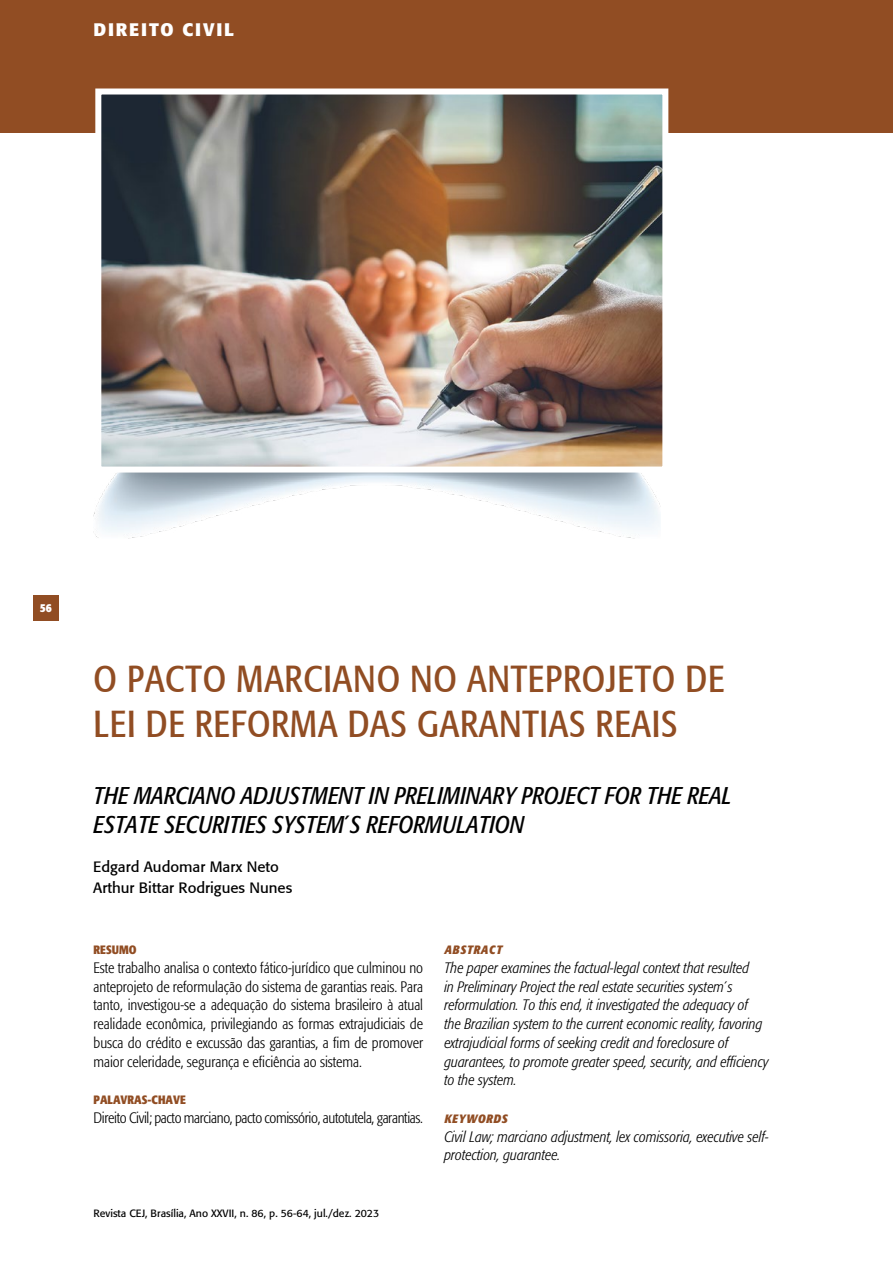
<style>
.page{position:relative;width:893px;height:1263px;background:#fff}
.page>*{position:absolute;margin:0;border:0;box-sizing:border-box;transform-origin:0 0}
.t1{font:condensed 37.5px/45px "Formata";letter-spacing:.02em;color:#914d23}
.t2{font:italic condensed 24px/28.8px "Formata";color:#000}
.t3{font:700 18px "Formata";letter-spacing:.1em;color:#fff}
.t4{font:italic 300 condensed 15px/18.8px "Formata";color:#000}
.t5{font:300 condensed 15px/18.8px "Formata";letter-spacing:-.02em;color:#000;text-align:justify}
.t6{font:15px/21px "Formata";color:#000}
.t7{font:700 condensed 12px "Formata";color:#914d23}
.t8{font:italic 700 condensed 12px "Formata";letter-spacing:.05em;color:#914d23}
.t9{font:700 condensed 12px "Formata";color:#fff}
.t10{font:10.5px "Formata";color:#000}
</style>
<div class="page">
<div style="left:33px;top:595px;width:26px;height:26px;background:#914d23"></div>
<div style="left:0;top:0;width:893px;height:132px;background:#914d23"></div>
<img style="left:102px;top:95px;width:559px;height:370px">
<div style="left:95px;top:88px;width:573px;height:384px;border:6px solid #fff"></div>
<p class="t3" style="left:94px;top:18px;width:142px">DIREITO CIVIL</p>
<p class="t9" style="left:40px;top:600px;width:13px">56</p>
<h1 class="t1" style="left:94px;top:656px;width:632px">O PACTO MARCIANO NO ANTEPROJETO DE<br>LEI DE REFORMA DAS GARANTIAS REAIS</h1>
<h2 class="t2" style="left:94px;top:781px;width:640px">THE MARCIANO ADJUSTMENT IN PRELIMINARY PROJECT FOR THE REAL<br>ESTATE SECURITIES SYSTEM´S REFORMULATION</h2>
<p class="t6" style="left:93px;top:856px;width:201px">Edgard Audomar Marx Neto<br>Arthur Bittar Rodrigues Nunes</p>
<p class="t7" style="left:94px;top:942px;width:44px">RESUMO</p>
<p class="t5" style="left:94px;top:958px;width:331px">Este trabalho analisa o contexto fático-jurídico que culminou no anteprojeto de reformulação do sistema de garantias reais. Para tanto, investigou-se a adequação do sistema brasileiro à atual realidade econômica, privilegiando as formas extrajudiciais de busca do crédito e excussão das garantias, a fim de promover maior celeridade, segurança e eficiência ao sistema.</p>
<p class="t7" style="left:94px;top:1092px;width:94px">PALAVRAS-CHAVE</p>
<p class="t5" style="left:94px;top:1108px;width:331px">Direito Civil; pacto marciano, pacto comissório, autotutela, garantias.</p>
<p class="t10" style="left:94px;top:1206px;width:287px">Revista CEJ, Brasília, Ano XXVII, n. 86, p. 56-64, jul./dez. 2023</p>
<p class="t8" style="left:444px;top:942px;width:59px">ABSTRACT</p>
<p class="t4" style="left:444px;top:958px;width:326px">The paper examines the factual-legal context that resulted<br>in Preliminary Project the real estate securities system´s reformulation. To this end, it investigated the adequacy of<br>the Brazilian system to the current economic reality, favoring extrajudicial forms of seeking credit and foreclosure of guarantees, to promote greater speed, security, and efficiency to the system.</p>
<p class="t8" style="left:444px;top:1111px;width:65px">KEYWORDS</p>
<p class="t4" style="left:444px;top:1127px;width:326px">Civil Law; marciano adjustment, lex comissoria, executive self&shy;protection, guarantee.</p>
</div>
